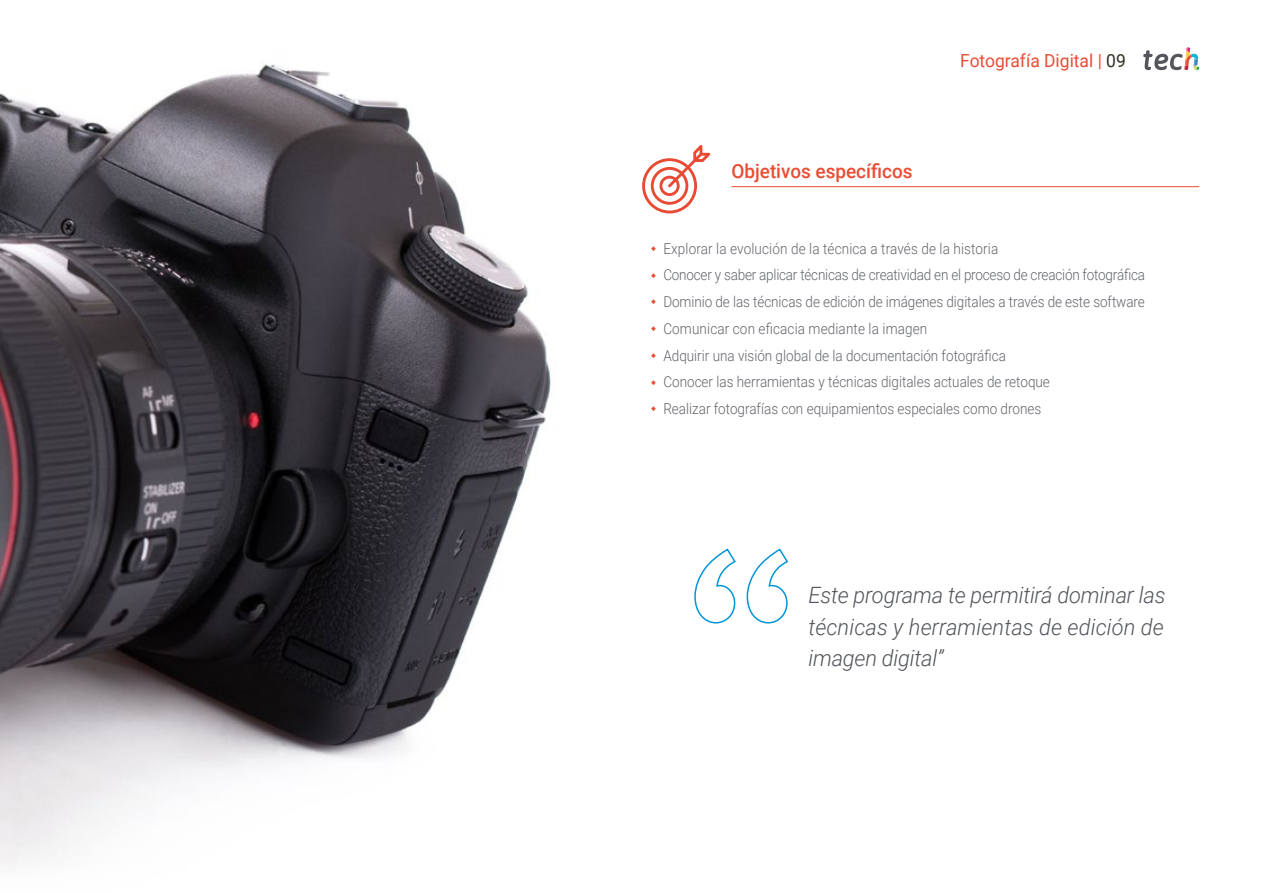
<style>
.page{position:relative;width:1263px;height:893px;background:#fff}
.page>*{position:absolute;margin:0;border:0;box-sizing:border-box;transform-origin:0 0}
.t1{font:italic 300 22.5px/31.5px "Roboto";letter-spacing:.005em;color:#52555b;text-align:justify}
.t2{font:500 19.5px "Roboto";color:#e94d35}
.t3{font:18px "Roboto";color:#e94d35}
.t4{font:300 15px/26.7px "Roboto";color:#61646a;scale:.9 1}
.s1{color:#312e20}
</style>
<div class="page">
<img style="left:0;top:64px;width:551px;height:801px">
<svg style="left:642px;top:145px;width:68px;height:68px"></svg>
<hr style="left:731px;top:186px;width:468px;height:1px;background:#e94d35">
<svg style="left:1143px;top:47px;width:56px;height:24px"></svg>
<svg style="left:694px;top:548px;width:95px;height:76px"></svg>
<h2 class="t2" style="left:731px;top:158px;width:183px">Objetivos específicos</h2>
<p class="t3" style="left:960px;top:48px;width:167px">Fotografía Digital | <span class="s1">09</span></p>
<p class="t4" style="left:663px;top:234px;width:537px">Explorar la evolución de la técnica a través de la historia<br>Conocer y saber aplicar técnicas de creatividad en el proceso de creación fotográfica Dominio de las técnicas de edición de imágenes digitales a través de este software Comunicar con eficacia mediante la imagen<br>Adquirir una visión global de la documentación fotográfica<br>Conocer las herramientas y técnicas digitales actuales de retoque<br>Realizar fotografías con equipamientos especiales como drones</p>
<h1 class="t1" style="left:808px;top:578px;width:359px">Este programa te permitirá dominar las técnicas y herramientas de edición de imagen digital”</h1>
</div>
